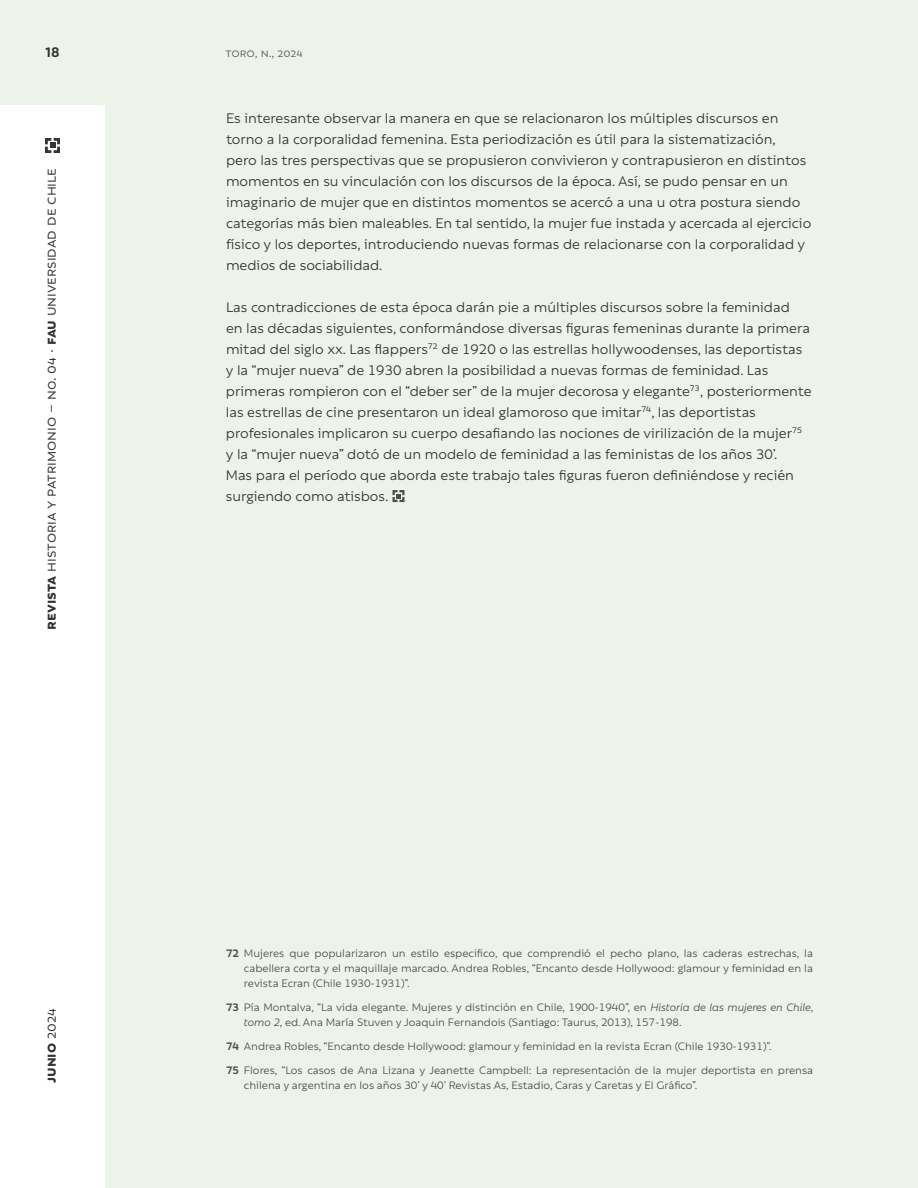
<style>
.page{position:relative;width:918px;height:1188px;background:#eef3ea}
.page>*{position:absolute;margin:0;border:0;box-sizing:border-box;transform-origin:0 0}
.t1{font:16.5px "Rebrand Txt";color:#333}
.t2{font:700 16.5px "Rebrand Txt";color:#333}
.t3{font:15px/21px "Rebrand Txt";color:#333}
.t4{font:700 15px "Rebrand Txt";color:#333}
.t5{font:13.5px "Rebrand Txt";color:#666}
.t6{font:11.7px/15px "Rebrand Txt";color:#4d4d4d}
.s1{font-weight:700}
.s2{font-weight:400}
.s3{font-style:italic}
</style>
<div class="page">
<div style="left:0;top:105px;width:105px;height:1083px;background:#fff"></div>
<svg style="left:45px;top:138px;width:15px;height:15px"></svg>
<svg style="left:392px;top:490px;width:13px;height:12px"></svg>
<p class="t4" style="left:45px;top:43px;width:16px">18</p>
<p class="t5" style="left:225px;top:45px;width:79px">toro, n., 2024</p>
<p class="t1" style="left:42px;top:630px;width:463px;rotate:-90deg"><span class="s1">revista</span> historia y patrimonio – no. 04 · <span class="s1">fau</span> universidad de chile</p>
<p class="t2" style="left:41px;top:1083px;width:76px;rotate:-90deg">junio <span class="s2">2024</span></p>
<p class="t3" style="left:226px;top:108px;width:587px">Es interesante observar la manera en que se relacionaron los múltiples discursos en torno a la corporalidad femenina. Esta periodización es útil para la sistematización,<br>pero las tres perspectivas que se propusieron convivieron y contrapusieron en distintos momentos en su vinculación con los discursos de la época. Así, se pudo pensar en un imaginario de mujer que en distintos momentos se acercó a una u otra postura siendo categorías más bien maleables. En tal sentido, la mujer fue instada y acercada al ejercicio físico y los deportes, introduciendo nuevas formas de relacionarse con la corporalidad y medios de sociabilidad.</p>
<p class="t3" style="left:226px;top:297px;width:587px">Las contradicciones de esta época darán pie a múltiples discursos sobre la feminidad<br>en las décadas siguientes, conformándose diversas figuras femeninas durante la primera mitad del siglo XX. Las flappers<sup>72</sup> de 1920 o las estrellas hollywoodenses, las deportistas y la “mujer nueva” de 1930 abren la posibilidad a nuevas formas de feminidad. Las primeras rompieron con el “deber ser” de la mujer decorosa y elegante<sup>73</sup>, posteriormente las estrellas de cine presentaron un ideal glamoroso que imitar<sup>74</sup>, las deportistas profesionales implicaron su cuerpo desafiando las nociones de virilización de la mujer<sup>75 </sup>y la “mujer nueva” dotó de un modelo de feminidad a las feministas de los años 30’.<br>Mas para el período que aborda este trabajo tales figuras fueron definiéndose y recién surgiendo como atisbos.</p>
<p class="t6" style="left:244px;top:946px;width:571px;text-align:justify;text-indent:-18px"><span class="s1">72</span> Mujeres que popularizaron un estilo especifico, que comprendió el pecho plano, las caderas estrechas, la cabellera corta y el maquillaje marcado. Andrea Robles, “Encanto desde Hollywood: glamour y feminidad en la revista Ecran (Chile 1930-1931)”.</p>
<p class="t6" style="left:244px;top:1000px;width:571px;text-indent:-18px"><span class="s1">73</span> Pía Montalva, “La vida elegante. Mujeres y distinción en Chile, 1900-1940”, en <span class="s3">Historia de las mujeres en Chile</span>, <span class="s3">tomo 2</span>, ed. Ana María Stuven y Joaquin Fernandois (Santiago: Taurus, 2013), 157-198.</p>
<p class="t6" style="left:226px;top:1034px;width:589px;line-height:24px"><span class="s1">74</span> Andrea Robles, “Encanto desde Hollywood: glamour y feminidad en la revista Ecran (Chile 1930-1931)”.<br><span class="s1">75</span> Flores, “Los casos de Ana Lizana y Jeanette Campbell: La representación de la mujer deportista en prensa</p>
<p class="t6" style="left:244px;top:1078px;width:455px">chilena y argentina en los años 30’ y 40’ Revistas As, Estadio, Caras y Caretas y El Gráfico”.</p>
</div>
